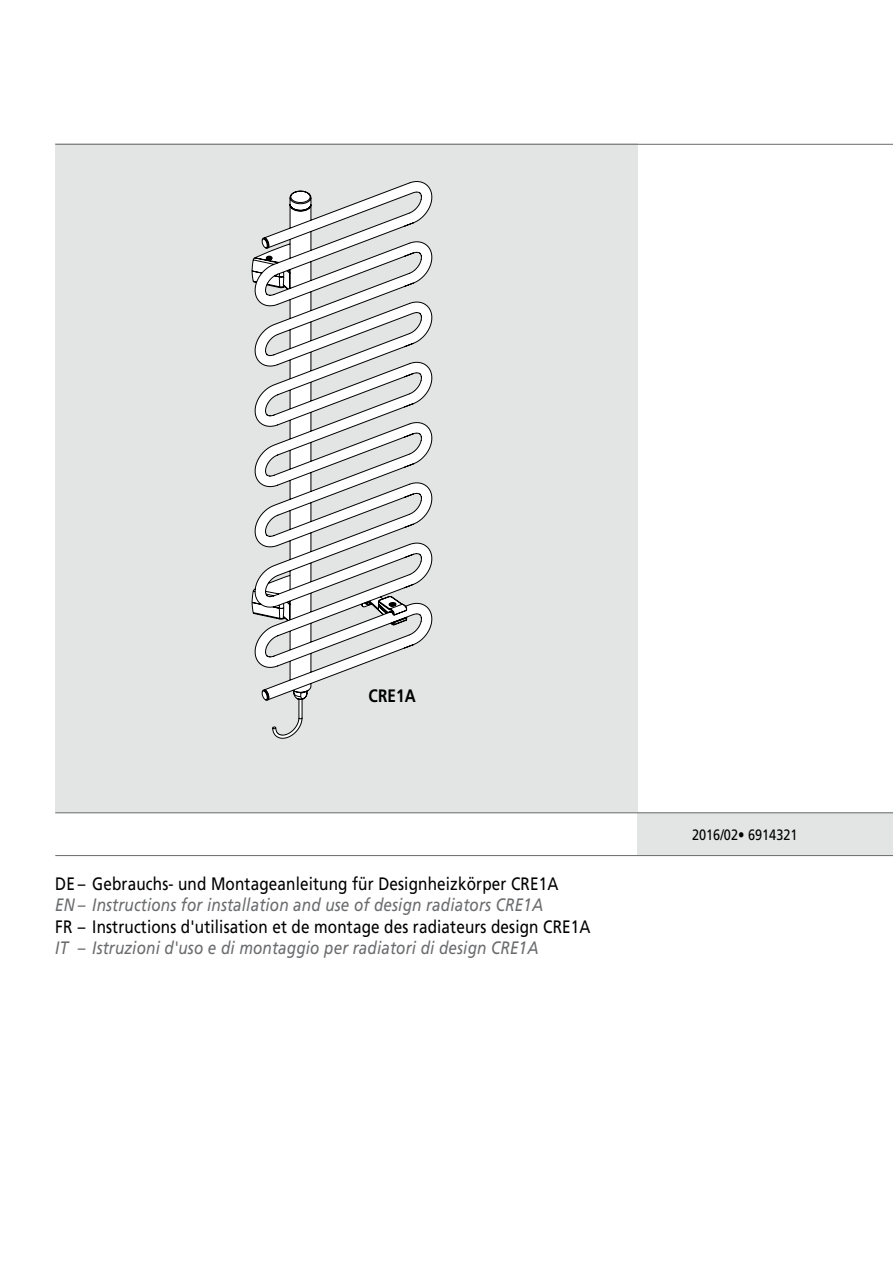
<style>
.page{position:relative;width:893px;height:1263px;background:#fff}
.page>*{position:absolute;margin:0;border:0;box-sizing:border-box;transform-origin:0 0}
.t1{font:18px "Frutiger LT Com";letter-spacing:.01em;color:#000;scale:.85 1}
.t2{font:italic 18px "Frutiger LT";letter-spacing:.01em;color:#6b6c6e;scale:.85 1}
.t3{font:700 18px "Frutiger LT";letter-spacing:.01em;color:#000;scale:.85 1}
.t4{font:15px "Frutiger LT Com";color:#000;scale:.85 1}
</style>
<div class="page">
<div style="left:637px;top:813px;width:256px;height:42px;background:#e3e4e4"></div>
<div style="left:55px;top:144px;width:582px;height:669px;background:#e3e4e4"></div>
<hr style="left:55px;top:144px;width:838px;height:1px;background:#707172">
<hr style="left:55px;top:812px;width:838px;height:1px;background:#707172">
<hr style="left:55px;top:855px;width:838px;height:1px;background:#707172">
<svg style="left:252px;top:181px;width:180px;height:557px"></svg>
<p class="t3" style="left:369px;top:685px;width:57px">CRE1A</p>
<p class="t1" style="left:55px;top:873px;width:593px">DE – Gebrauchs- und Montageanleitung für Designheizkörper CRE1A</p>
<p class="t2" style="left:55px;top:894px;width:575px">EN – Instructions for installation and use of design radiators CRE1A</p>
<p class="t1" style="left:55px;top:916px;width:631px">FR – Instructions d'utilisation et de montage des radiateurs design CRE1A</p>
<p class="t2" style="left:55px;top:937px;width:570px">IT – Istruzioni d'uso e di montaggio per radiatori di design CRE1A</p>
<p class="t4" style="left:692px;top:826px;width:126px">2016/02• 6914321</p>
</div>
